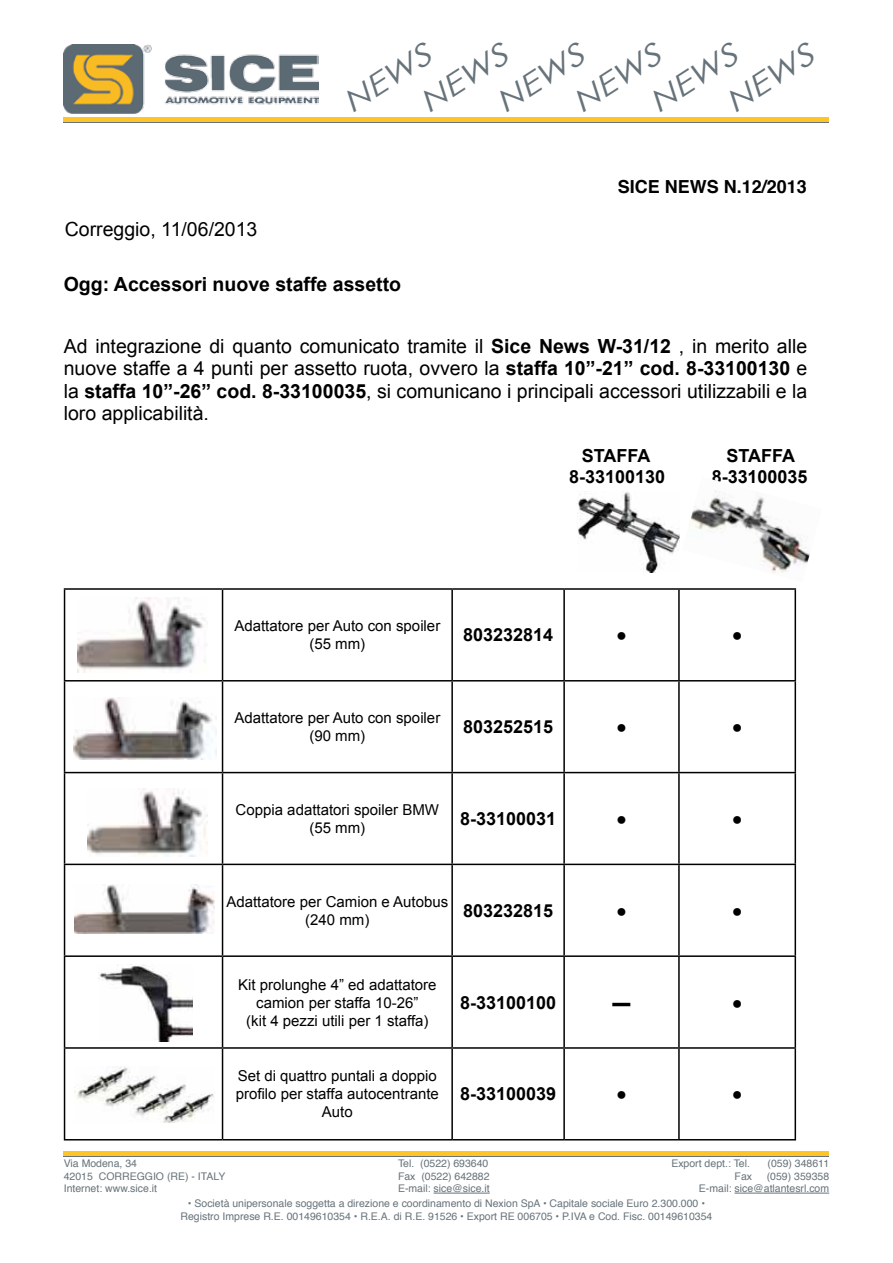
<style>
.page{position:relative;width:893px;height:1263px;background:#fff}
.page>*{position:absolute;margin:0;border:0;box-sizing:border-box;transform-origin:0 0}
.t1{font:italic 30px "Century Gothic";color:#67737a;scale:1.2 1}
.t2{font:19.5px/22.5px "Arial";color:#000;text-align:justify}
.t3{font:700 19.5px "Arial";color:#000}
.t4{font:700 18px "Arial";color:#000}
.t5{font:700 18px "Helvetica";color:#000}
.t6{font:18px "Arial";color:#000}
.t7{font:15px/18px "Arial";color:#000;text-align:center}
.t8{font:10.5px/12.6px "Helvetica";color:#67737a}
.s1{font-weight:700}
</style>
<div class="page">
<img style="left:64px;top:45px;width:254px;height:69px">
<svg style="left:64px;top:121px;width:765px;height:2px;background:#b39b4f"></svg>
<hr style="left:64px;top:117px;width:765px;height:4px;background:#ffc425">
<svg style="left:64px;top:1155px;width:765px;height:2px;background:#b39b4f"></svg>
<hr style="left:64px;top:1151px;width:765px;height:4px;background:#ffc425">
<hr style="left:434px;top:1193px;width:56px;height:1px;background:#67737a">
<hr style="left:734px;top:1193px;width:95px;height:1px;background:#67737a">
<hr style="left:64px;top:588px;width:159px;height:2px;background:#000">
<hr style="left:64px;top:590px;width:1px;height:90px;background:#000">
<hr style="left:223px;top:588px;width:229px;height:2px;background:#000">
<hr style="left:222px;top:590px;width:1px;height:90px;background:#000">
<hr style="left:452px;top:588px;width:112px;height:2px;background:#000">
<hr style="left:451px;top:590px;width:2px;height:90px;background:#000">
<hr style="left:564px;top:588px;width:115px;height:2px;background:#000">
<hr style="left:563px;top:590px;width:2px;height:90px;background:#000">
<hr style="left:679px;top:588px;width:117px;height:2px;background:#000">
<hr style="left:678px;top:590px;width:2px;height:90px;background:#000">
<hr style="left:795px;top:590px;width:1px;height:90px;background:#000">
<hr style="left:64px;top:680px;width:159px;height:1px;background:#000">
<hr style="left:64px;top:681px;width:1px;height:91px;background:#000">
<hr style="left:223px;top:680px;width:229px;height:1px;background:#000">
<hr style="left:222px;top:681px;width:1px;height:91px;background:#000">
<hr style="left:452px;top:680px;width:112px;height:1px;background:#000">
<hr style="left:451px;top:681px;width:2px;height:91px;background:#000">
<hr style="left:564px;top:680px;width:115px;height:1px;background:#000">
<hr style="left:563px;top:681px;width:2px;height:91px;background:#000">
<hr style="left:679px;top:680px;width:117px;height:1px;background:#000">
<hr style="left:678px;top:681px;width:2px;height:91px;background:#000">
<hr style="left:795px;top:681px;width:1px;height:91px;background:#000">
<hr style="left:64px;top:772px;width:159px;height:1px;background:#000">
<hr style="left:64px;top:773px;width:1px;height:91px;background:#000">
<hr style="left:223px;top:772px;width:229px;height:1px;background:#000">
<hr style="left:222px;top:773px;width:1px;height:91px;background:#000">
<hr style="left:452px;top:772px;width:112px;height:1px;background:#000">
<hr style="left:451px;top:773px;width:2px;height:91px;background:#000">
<hr style="left:564px;top:772px;width:115px;height:1px;background:#000">
<hr style="left:563px;top:773px;width:2px;height:91px;background:#000">
<hr style="left:679px;top:772px;width:117px;height:1px;background:#000">
<hr style="left:678px;top:773px;width:2px;height:91px;background:#000">
<hr style="left:795px;top:773px;width:1px;height:91px;background:#000">
<hr style="left:64px;top:864px;width:159px;height:1px;background:#000">
<hr style="left:64px;top:865px;width:1px;height:90px;background:#000">
<hr style="left:223px;top:864px;width:229px;height:1px;background:#000">
<hr style="left:222px;top:865px;width:1px;height:90px;background:#000">
<hr style="left:452px;top:864px;width:112px;height:1px;background:#000">
<hr style="left:451px;top:865px;width:2px;height:90px;background:#000">
<hr style="left:564px;top:864px;width:115px;height:1px;background:#000">
<hr style="left:563px;top:865px;width:2px;height:90px;background:#000">
<hr style="left:679px;top:864px;width:117px;height:1px;background:#000">
<hr style="left:678px;top:865px;width:2px;height:90px;background:#000">
<hr style="left:795px;top:865px;width:1px;height:90px;background:#000">
<hr style="left:64px;top:955px;width:159px;height:2px;background:#000">
<hr style="left:64px;top:957px;width:1px;height:90px;background:#000">
<hr style="left:223px;top:955px;width:229px;height:2px;background:#000">
<hr style="left:222px;top:957px;width:1px;height:90px;background:#000">
<hr style="left:452px;top:955px;width:112px;height:2px;background:#000">
<hr style="left:451px;top:957px;width:2px;height:90px;background:#000">
<hr style="left:564px;top:955px;width:115px;height:2px;background:#000">
<hr style="left:563px;top:957px;width:2px;height:90px;background:#000">
<hr style="left:679px;top:955px;width:117px;height:2px;background:#000">
<hr style="left:678px;top:957px;width:2px;height:90px;background:#000">
<hr style="left:795px;top:957px;width:1px;height:90px;background:#000">
<hr style="left:64px;top:1047px;width:159px;height:2px;background:#000">
<hr style="left:64px;top:1049px;width:1px;height:90px;background:#000">
<hr style="left:223px;top:1047px;width:229px;height:2px;background:#000">
<hr style="left:222px;top:1049px;width:1px;height:90px;background:#000">
<hr style="left:452px;top:1047px;width:112px;height:2px;background:#000">
<hr style="left:451px;top:1049px;width:2px;height:90px;background:#000">
<hr style="left:564px;top:1047px;width:115px;height:2px;background:#000">
<hr style="left:563px;top:1049px;width:2px;height:90px;background:#000">
<hr style="left:679px;top:1047px;width:117px;height:2px;background:#000">
<hr style="left:678px;top:1049px;width:2px;height:90px;background:#000">
<hr style="left:795px;top:1049px;width:1px;height:90px;background:#000">
<hr style="left:64px;top:1139px;width:159px;height:1px;background:#000">
<hr style="left:223px;top:1139px;width:229px;height:1px;background:#000">
<hr style="left:452px;top:1139px;width:112px;height:1px;background:#000">
<hr style="left:564px;top:1139px;width:115px;height:1px;background:#000">
<hr style="left:679px;top:1139px;width:117px;height:1px;background:#000">
<img style="left:78px;top:597px;width:127px;height:75px">
<img style="left:73px;top:697px;width:144px;height:63px">
<img style="left:88px;top:789px;width:119px;height:67px">
<img style="left:75px;top:884px;width:140px;height:49px">
<img style="left:99px;top:964px;width:94px;height:78px">
<img style="left:75px;top:1066px;width:139px;height:57px">
<img style="left:578px;top:492px;width:101px;height:80px">
<img style="left:690px;top:491px;width:120px;height:83px">
<h1 class="t1" style="left:336px;top:89px;width:84px;rotate:-33deg">NEWS</h1>
<h1 class="t1" style="left:412px;top:89px;width:84px;rotate:-33deg">NEWS</h1>
<h1 class="t1" style="left:489px;top:89px;width:84px;rotate:-33deg">NEWS</h1>
<h1 class="t1" style="left:565px;top:89px;width:84px;rotate:-33deg">NEWS</h1>
<h1 class="t1" style="left:642px;top:89px;width:84px;rotate:-33deg">NEWS</h1>
<h1 class="t1" style="left:718px;top:89px;width:84px;rotate:-33deg">NEWS</h1>
<h2 class="t2" style="left:65px;top:218px;width:194px">Correggio, 11/06/2013</h2>
<h2 class="t3" style="left:64px;top:271px;width:339px">Ogg: Accessori nuove staffe assetto</h2>
<h3 class="t5" style="left:618px;top:172px;width:191px">SICE NEWS N.12/2013</h3>
<p class="t2" style="left:64px;top:335px;width:745px">Ad integrazione di quanto comunicato tramite il <span class="s1">Sice News W-31/12</span> , in merito alle nuove staffe a 4 punti per assetto ruota, ovvero la <span class="s1">staffa 10”-21” cod. 8-33100130</span> e la <span class="s1">staffa 10”-26” cod. 8-33100035</span>, si comunicano i principali accessori utilizzabili e la loro applicabilità.</p>
<h3 class="t4" style="left:582px;top:443px;width:70px">STAFFA</h3>
<h3 class="t4" style="left:727px;top:443px;width:70px">STAFFA</h3>
<h3 class="t4" style="left:569px;top:465px;width:98px">8-33100130</h3>
<h3 class="t4" style="left:712px;top:465px;width:97px">8-33100035</h3>
<h3 class="t7" style="left:234px;top:617px;width:207px">Adattatore per Auto con spoiler (55 mm)</h3>
<h3 class="t4" style="left:463px;top:623px;width:92px">803232814</h3>
<h3 class="t6" style="left:616px;top:623px;width:12px">●</h3>
<h3 class="t6" style="left:732px;top:623px;width:12px">●</h3>
<h3 class="t7" style="left:234px;top:709px;width:207px">Adattatore per Auto con spoiler (90 mm)</h3>
<h3 class="t4" style="left:463px;top:715px;width:92px">803252515</h3>
<h3 class="t6" style="left:616px;top:715px;width:12px">●</h3>
<h3 class="t6" style="left:732px;top:715px;width:12px">●</h3>
<h3 class="t7" style="left:236px;top:801px;width:205px">Coppia adattatori spoiler BMW (55 mm)</h3>
<h3 class="t4" style="left:460px;top:807px;width:98px">8-33100031</h3>
<h3 class="t6" style="left:616px;top:807px;width:12px">●</h3>
<h3 class="t6" style="left:732px;top:807px;width:12px">●</h3>
<h3 class="t7" style="left:226px;top:893px;width:223px">Adattatore per Camion e Autobus (240 mm)</h3>
<h3 class="t4" style="left:463px;top:899px;width:92px">803232815</h3>
<h3 class="t6" style="left:616px;top:899px;width:12px">●</h3>
<h3 class="t6" style="left:732px;top:899px;width:12px">●</h3>
<h3 class="t7" style="left:238px;top:975px;width:200px">Kit prolunghe 4” ed adattatore camion per staffa 10-26”<br>(kit 4 pezzi utili per 1 staffa)</h3>
<h3 class="t7" style="left:236px;top:1067px;width:205px">Set di quattro puntali a doppio profilo per staffa autocentrante<br>Auto</h3>
<h3 class="t4" style="left:460px;top:990px;width:98px">8-33100100</h3>
<h3 class="t6" style="left:612px;top:990px;width:19px">▬</h3>
<h3 class="t6" style="left:732px;top:990px;width:12px">●</h3>
<h3 class="t4" style="left:460px;top:1082px;width:98px">8-33100039</h3>
<h3 class="t6" style="left:616px;top:1082px;width:12px">●</h3>
<h3 class="t6" style="left:732px;top:1082px;width:12px">●</h3>
<p class="t8" style="left:64px;top:1157px;width:163px">Via Modena, 34<br>42015 CORREGGIO (RE) - ITALY<br>Internet: www.sice.it</p>
<p class="t8" style="left:398px;top:1157px;width:93px">Tel. (0522) 693640<br>Fax (0522) 642882<br>E-mail: sice@sice.it</p>
<p class="t8" style="left:671px;top:1157px;width:80px">Export dept.: Tel.</p>
<p class="t8" style="left:767px;top:1157px;width:63px">(059) 348611</p>
<p class="t8" style="left:699px;top:1170px;width:132px;text-align:right">(059) 359358<br>E-mail: sice@atlantesrl.com</p>
<p class="t8" style="left:735px;top:1170px;width:19px">Fax</p>
<p class="t8" style="left:181px;top:1197px;width:533px;text-align:center">• Società unipersonale soggetta a direzione e coordinamento di Nexion SpA • Capitale sociale Euro 2.300.000 •<br>Registro Imprese R.E. 00149610354 • R.E.A. di R.E. 91526 • Export RE 006705 • P.IVA e Cod. Fisc. 00149610354</p>
</div>
